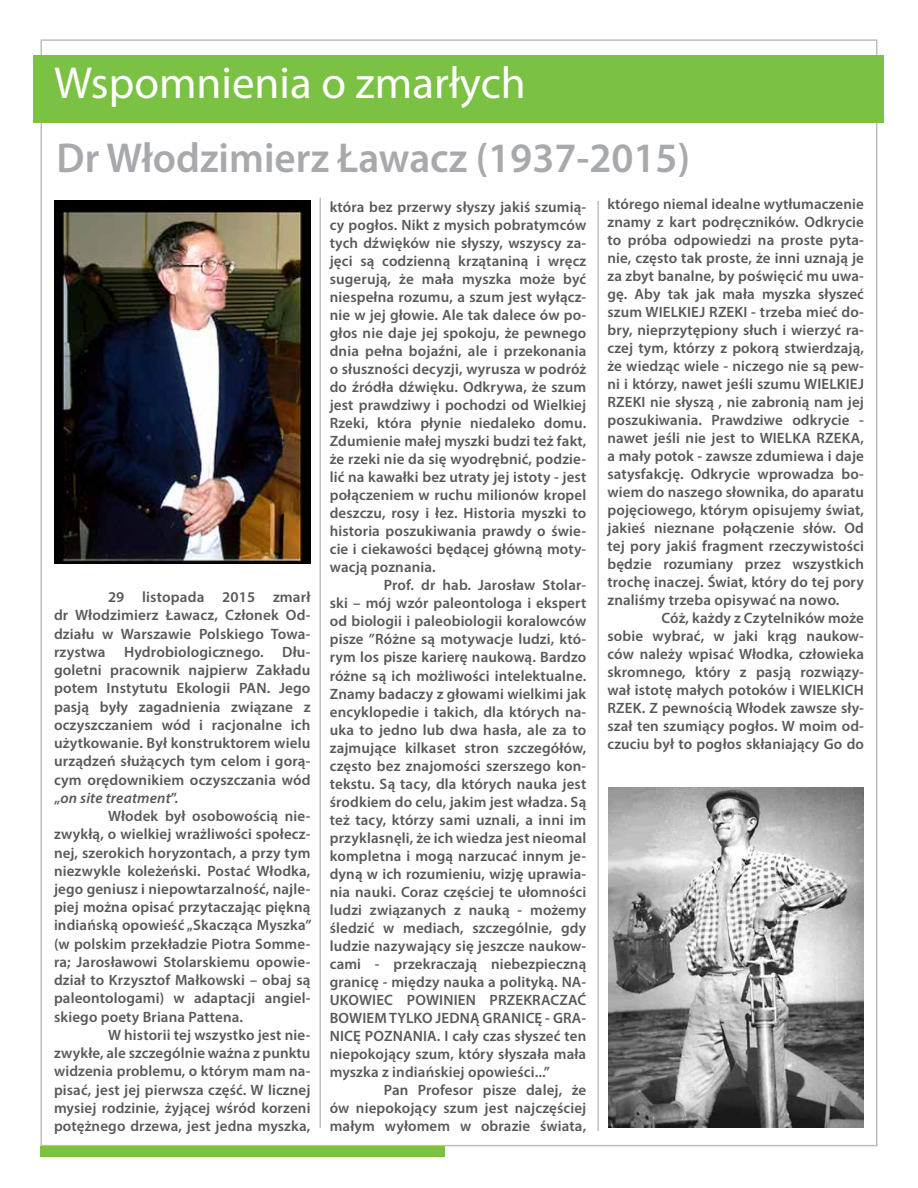
<style>
.page{position:relative;width:918px;height:1188px;background:#fff}
.page>*{position:absolute;margin:0;border:0;box-sizing:border-box;transform-origin:0 0}
.t1{font:45px "Myriad Pro";color:#fff}
.t2{font:600 42px "Myriad Pro";color:#a7a9ac}
.t3{font:600 15px/18px "Myriad Pro";letter-spacing:.01em;color:#58595b;text-align:justify}
.s1{font-style:italic}
</style>
<div class="page">
<div style="left:33px;top:55px;width:850px;height:68px;background:#7bc143"></div>
<hr style="left:597px;top:201px;width:2px;height:930px;background:#bcbec0">
<hr style="left:320px;top:198px;width:1px;height:930px;background:#bcbec0">
<div style="left:40px;top:1146px;width:406px;height:10px;background:#7bc143"></div>
<img style="left:609px;top:787px;width:255px;height:341px">
<img style="left:54px;top:201px;width:256px;height:362px">
<h1 class="t1" style="left:54px;top:55px;width:473px">Wspomnienia o zmarłych</h1>
<h2 class="t2" style="left:57px;top:131px;width:635px">Dr Włodzimierz Ławacz (1937-2015)</h2>
<p class="t3" style="left:54px;top:588px;width:258px;text-indent:54px">29 listopada 2015 zmarł dr Włodzimierz Ławacz, Członek Od&shy;działu w Warszawie Polskiego Towa&shy;rzystwa Hydrobiologicznego. Dłu&shy;goletni pracownik najpierw Zakładu potem Instytutu Ekologii PAN. Jego pasją były zagadnienia związane z oczyszczaniem wód i racjonalne ich użytkowanie. Był konstruktorem wielu urządzeń służących tym celom i gorą&shy;cym orędownikiem oczyszczania wód „<span class="s1">on site treatment</span>”.</p>
<p class="t3" style="left:54px;top:806px;width:259px;text-indent:54px">Włodek był osobowością nie&shy;zwykłą, o wielkiej wrażliwości społecz&shy;nej, szerokich horyzontach, a przy tym niezwykle koleżeński. Postać Włodka, jego geniusz i niepowtarzalność, najle&shy;piej można opisać przytaczając piękną indiańską opowieść „Skacząca Myszka” (w polskim przekładzie Piotra Somme&shy;ra; Jarosławowi Stolarskiemu opowie&shy;dział to Krzysztof Małkowski – obaj są paleontologami) w adaptacji angiel&shy;skiego poety Briana Pattena.</p>
<p class="t3" style="left:54px;top:1025px;width:258px;text-indent:54px">W historii tej wszystko jest nie&shy;zwykłe, ale szczególnie ważna z punktu widzenia problemu, o którym mam na&shy;pisać, jest jej pierwsza część. W licznej mysiej rodzinie, żyjącej wśród korzeni potężnego drzewa, jest jedna myszka,</p>
<p class="t3" style="left:330px;top:198px;width:258px">która bez przerwy słyszy jakiś szumią&shy;cy pogłos. Nikt z mysich pobratymców tych dźwięków nie słyszy, wszyscy za&shy;jęci są codzienną krzątaniną i wręcz sugerują, że mała myszka może być niespełna rozumu, a szum jest wyłącz&shy;nie w jej głowie. Ale tak dalece ów po&shy;głos nie daje jej spokoju, że pewnego dnia pełna bojaźni, ale i przekonania o słuszności decyzji, wyrusza w podróż do źródła dźwięku. Odkrywa, że szum jest prawdziwy i pochodzi od Wielkiej Rzeki, która płynie niedaleko domu.<br>Zdumienie małej myszki budzi też fakt, że rzeki nie da się wyodrębnić, podzie&shy;lić na kawałki bez utraty jej istoty - jest połączeniem w ruchu milionów kropel deszczu, rosy i łez. Historia myszki to historia poszukiwania prawdy o świe&shy;cie i ciekawości będącej główną moty&shy;wacją poznania.</p>
<p class="t3" style="left:330px;top:576px;width:258px;text-indent:54px">Prof. dr hab. Jarosław Stolar&shy;ski – mój wzór paleontologa i ekspert od biologii i paleobiologii koralowców pisze ”Różne są motywacje ludzi, któ&shy;rym los pisze karierę naukową. Bardzo różne są ich możliwości intelektualne.<br>Znamy badaczy z głowami wielkimi jak encyklopedie i takich, dla których na&shy;uka to jedno lub dwa hasła, ale za to zajmujące kilkaset stron szczegółów, często bez znajomości szerszego kon&shy;tekstu. Są tacy, dla których nauka jest środkiem do celu, jakim jest władza. Są też tacy, którzy sami uznali, a inni im przyklasnęli, że ich wiedza jest nieomal kompletna i mogą narzucać innym je&shy;dyną w ich rozumieniu, wizję uprawia&shy;nia nauki. Coraz częściej te ułomności ludzi związanych z nauką - możemy śledzić w mediach, szczególnie, gdy ludzie nazywający się jeszcze naukow&shy;cami - przekraczają niebezpieczną granicę - między nauka a polityką. NA-UKOWIEC POWINIEN PRZEKRACZAĆ BOWIEM TYLKO JEDNĄ GRANICĘ - GRA-NICĘ POZNANIA. I cały czas słyszeć ten niepokojący szum, który słyszała mała myszka z indiańskiej opowieści...”</p>
<p class="t3" style="left:330px;top:1080px;width:258px;text-indent:54px">Pan Profesor pisze dalej, że ów niepokojący szum jest najczęściej małym wyłomem w obrazie świata,</p>
<p class="t3" style="left:608px;top:195px;width:258px">którego niemal idealne wytłumaczenie znamy z kart podręczników. Odkrycie to próba odpowiedzi na proste pyta&shy;nie, często tak proste, że inni uznają je za zbyt banalne, by poświęcić mu uwa&shy;gę. Aby tak jak mała myszka słyszeć szum WIELKIEJ RZEKI - trzeba mieć do&shy;bry, nieprzytępiony słuch i wierzyć ra&shy;czej tym, którzy z pokorą stwierdzają, że wiedząc wiele - niczego nie są pew&shy;ni i którzy, nawet jeśli szumu WIELKIEJ RZEKI nie słyszą , nie zabronią nam jej poszukiwania. Prawdziwe odkrycie - nawet jeśli nie jest to WIELKA RZEKA, a mały potok - zawsze zdumiewa i daje satysfakcję. Odkrycie wprowadza bo&shy;wiem do naszego słownika, do aparatu pojęciowego, którym opisujemy świat, jakieś nieznane połączenie słów. Od tej pory jakiś fragment rzeczywistości będzie rozumiany przez wszystkich trochę inaczej. Świat, który do tej pory znaliśmy trzeba opisywać na nowo.</p>
<p class="t3" style="left:608px;top:609px;width:258px;text-indent:54px">Cóż, każdy z Czytelników może sobie wybrać, w jaki krąg naukow&shy;ców należy wpisać Włodka, człowieka skromnego, który z pasją rozwiązy&shy;wał istotę małych potoków i WIELKICH RZEK. Z pewnością Włodek zawsze sły&shy;szał ten szumiący pogłos. W moim od&shy;czuciu był to pogłos skłaniający Go do</p>
</div>
